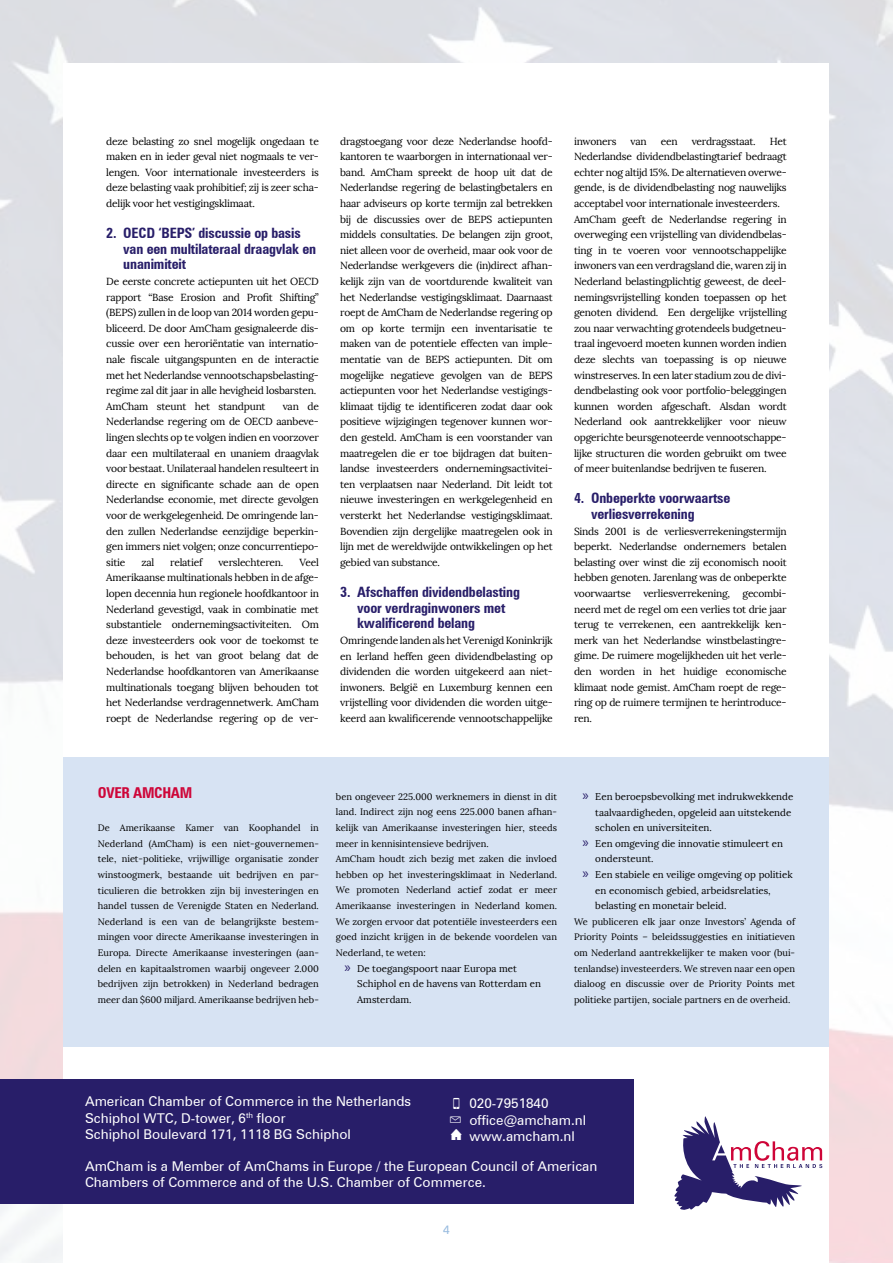
<style>
.page{position:relative;width:893px;height:1263px;background:#fff}
.page>*{position:absolute;margin:0;border:0;box-sizing:border-box;transform-origin:0 0}
.t1{font:700 condensed 15px "Zurich BT";letter-spacing:-.02em;color:#ce0538}
.t2{font:700 condensed 14.25px/15.6px "Zurich BT";letter-spacing:-.01em;color:#281e69}
.t3{font:13.5px/16.2px "Zurich BT";color:#fff}
.t4{font:12px "Zurich BT";color:#98bbdf}
.t5{font:10.2px/15.6px "Lora";letter-spacing:-.02em;color:#000;text-align:justify}
.t6{font:9.75px/15.6px "Lora";color:#000}
.t7{font:9.3px/15.6px "Lora";color:#000;text-align:justify}
.s1{font-family:"Myriad Pro";font-size:15px;color:#281e69}
</style>
<div class="page">
<img style="left:0;top:0;width:893px;height:1263px">
<div style="left:64px;top:64px;width:765px;height:1199px;background:#fff"></div>
<div style="left:0;top:1080px;width:634px;height:124px;background:#281e69"></div>
<div style="left:64px;top:757px;width:765px;height:289px;background:#d7e3f3"></div>
<svg style="left:674px;top:1116px;width:148px;height:94px"></svg>
<p class="t5" style="left:106px;top:133px;width:214px">deze belasting zo snel mogelijk ongedaan te maken en in ieder geval niet nogmaals te ver&shy;lengen. Voor internationale investeerders is deze belasting vaak prohibitief; zij is zeer scha&shy;delijk voor het vestigingsklimaat.</p>
<h2 class="t2" style="left:123px;top:225px;width:194px;text-indent:-17px">2. OECD ‘BEPS’ discussie op basis van een multilateraal draagvlak en unanimiteit</h2>
<p class="t5" style="left:106px;top:274px;width:214px;text-align:left">De eerste concrete actiepunten uit het OECD rapport “Base Erosion and Profit Shifting” (BEPS) zullen in de loop van 2014 worden gepu&shy;bliceerd. De door AmCham gesignaleerde dis&shy;cussie over een heroriëntatie van internatio&shy;nale fiscale uitgangspunten en de interactie met het Nederlandse vennootschapsbelasting&shy;regime zal dit jaar in alle hevigheid losbarsten.<br>AmCham steunt het standpunt</p>
<p class="t5" style="left:106px;top:399px;width:214px;text-indent:176px">van de Nederlandse regering om de OECD aanbeve&shy;lingen slechts op te volgen indien en voorzover daar een multilateraal en unaniem draagvlak voor bestaat. Unilateraal handelen resulteert in directe en significante schade aan de open Nederlandse economie, met directe gevolgen voor de werkgelegenheid. De omringende lan&shy;den zullen Nederlandse eenzijdige beperkin&shy;gen immers niet volgen; onze concurrentiepo&shy;sitie</p>
<p class="t5" style="left:141px;top:555px;width:14px">zal</p>
<p class="t5" style="left:170px;top:555px;width:34px">relatief</p>
<p class="t5" style="left:218px;top:555px;width:67px">verslechteren.</p>
<p class="t5" style="left:106px;top:555px;width:214px;text-indent:193px">Veel Amerikaanse multinationals hebben in de afge&shy;lopen decennia hun regionele hoofdkantoor in Nederland gevestigd, vaak in combinatie met substantiele ondernemingsactiviteiten. Om deze investeerders ook voor de toekomst te behouden, is het van groot belang dat de Nederlandse hoofdkantoren van Amerikaanse multinationals toegang blijven behouden tot het Nederlandse verdragennetwerk. AmCham roept de Nederlandse regering op de ver-</p>
<p class="t5" style="left:340px;top:133px;width:214px">dragstoegang voor deze Nederlandse hoofd&shy;kantoren te waarborgen in internationaal ver&shy;band. AmCham spreekt de hoop uit dat de Nederlandse regering de belastingbetalers en haar adviseurs op korte termijn zal betrekken bij de discussies over de BEPS actiepunten middels consultaties. De belangen zijn groot, niet alleen voor de overheid, maar ook voor de Nederlandse werkgevers die (in)direct afhan&shy;kelijk zijn van de voortdurende kwaliteit van het Nederlandse vestigingsklimaat. Daarnaast roept de AmCham de Nederlandse regering op om op korte termijn een inventarisatie te maken van de potentiele effecten van imple&shy;mentatie van de BEPS actiepunten. Dit om mogelijke negatieve gevolgen van de BEPS actiepunten voor het Nederlandse vestigings&shy;klimaat tijdig te identificeren zodat daar ook positieve wijzigingen tegenover kunnen wor&shy;den gesteld. AmCham is een voorstander van maatregelen die er toe bijdragen dat buiten&shy;landse investeerders ondernemingsactivitei&shy;ten verplaatsen naar Nederland. Dit leidt tot nieuwe investeringen en werkgelegenheid en versterkt het Nederlandse vestigingsklimaat.<br>Bovendien zijn dergelijke maatregelen ook in lijn met de wereldwijde ontwikkelingen op het gebied van substance.</p>
<h2 class="t2" style="left:357px;top:584px;width:164px;text-indent:-17px">3. Afschaffen dividendbelasting voor verdraginwoners met kwalificerend belang</h2>
<p class="t5" style="left:340px;top:633px;width:214px">Omringende landen als het Verenigd Koninkrijk en Ierland heffen geen dividendbelasting op dividenden die worden uitgekeerd aan niet&shy;inwoners. België en Luxemburg kennen een vrijstelling voor dividenden die worden uitge&shy;keerd aan kwalificerende vennootschappelijke</p>
<p class="t5" style="left:574px;top:133px;width:44px">inwoners</p>
<p class="t5" style="left:631px;top:133px;width:18px">van</p>
<p class="t5" style="left:661px;top:133px;width:18px">een</p>
<p class="t5" style="left:692px;top:133px;width:66px">verdragsstaat.</p>
<p class="t5" style="left:574px;top:133px;width:214px;text-align:left;text-indent:196px">Het Nederlandse dividendbelastingtarief bedraagt echter nog altijd 15%. De alternatieven overwe&shy;gende, is de dividendbelasting nog nauwelijks acceptabel voor internationale investeerders.<br>AmCham geeft de Nederlandse regering in overweging een vrijstelling van dividendbelas&shy;ting in te voeren voor vennootschappelijke inwoners van een verdragsland die, waren zij in Nederland belastingplichtig geweest, de deel&shy;nemingsvrijstelling konden toepassen op het genoten dividend. Een dergelijke vrijstelling zou naar verwachting grotendeels budgetneu&shy;traal ingevoerd moeten kunnen worden indien deze slechts van toepassing is op nieuwe winstreserves. In een later stadium zou de divi&shy;dendbelasting ook voor portfolio-beleggingen kunnen worden afgeschaft. Alsdan wordt Nederland ook aantrekkelijker voor nieuw opgerichte beursgenoteerde vennootschappe&shy;lijke structuren die worden gebruikt om twee of meer buitenlandse bedrijven te fuseren.</p>
<h2 class="t2" style="left:591px;top:490px;width:141px;text-indent:-17px">4. Onbeperkte voorwaartse verliesverrekening</h2>
<p class="t5" style="left:574px;top:523px;width:214px">Sinds 2001 is de verliesverrekeningstermijn beperkt. Nederlandse ondernemers betalen belasting over winst die zij economisch nooit hebben genoten. Jarenlang was de onbeperkte voorwaartse verliesverrekening, gecombi&shy;neerd met de regel om een verlies tot drie jaar terug te verrekenen, een aantrekkelijk ken&shy;merk van het Nederlandse winstbelastingre&shy;gime. De ruimere mogelijkheden uit het verle&shy;den worden in het huidige economische klimaat node gemist. AmCham roept de rege&shy;ring op de ruimere termijnen te herintroduce&shy;ren.</p>
<h1 class="t1" style="left:98px;top:784px;width:96px">Over AmCham</h1>
<p class="t7" style="left:98px;top:820px;width:223px">De Amerikaanse Kamer van Koophandel in Nederland (AmCham) is een niet-gouvernemen&shy;tele, niet-politieke, vrijwillige organisatie zonder winstoogmerk, bestaande uit bedrijven en par&shy;ticulieren die betrokken zijn bij investeringen en handel tussen de Verenigde Staten en Nederland.<br>Nederland is een van de belangrijkste bestem&shy;mingen voor directe Amerikaanse investeringen in Europa. Directe Amerikaanse investeringen (aan&shy;delen en kapitaalstromen waarbij ongeveer 2.000 bedrijven zijn betrokken) in Nederland bedragen meer dan $600 miljard. Amerikaanse bedrijven heb-</p>
<p class="t7" style="left:336px;top:789px;width:223px;text-align:left">ben ongeveer 225.000 werknemers in dienst in dit land. Indirect zijn nog eens 225.000 banen afhan&shy;kelijk van Amerikaanse investeringen hier, steeds meer in kennisintensieve bedrijven.<br>AmCham houdt zich bezig met zaken die invloed hebben op het investeringsklimaat in Nederland.<br>We promoten Nederland actief zodat er meer Amerikaanse investeringen in Nederland komen.<br>We zorgen ervoor dat potentiële investeerders een goed inzicht krijgen in de bekende voordelen van Nederland, te weten:</p>
<p class="t6" style="left:357px;top:960px;width:185px;text-indent:-13px"><span class="s1">»</span> De toegangspoort naar Europa met<br>Schiphol en de havens van Rotterdam en<br>Amsterdam.</p>
<p class="t6" style="left:583px;top:789px;width:212px"><span class="s1">»</span> Een beroepsbevolking met indrukwekkende</p>
<p class="t6" style="left:595px;top:804px;width:198px">taalvaardigheden, opgeleid aan uitstekende</p>
<p class="t6" style="left:595px;top:820px;width:118px">scholen en universiteiten.</p>
<p class="t6" style="left:583px;top:836px;width:202px"><span class="s1">»</span> Een omgeving die innovatie stimuleert en</p>
<p class="t6" style="left:595px;top:851px;width:60px">ondersteunt.</p>
<p class="t6" style="left:583px;top:867px;width:211px"><span class="s1">»</span> Een stabiele en veilige omgeving op politiek</p>
<p class="t6" style="left:595px;top:882px;width:177px">en economisch gebied, arbeidsrelaties,</p>
<p class="t6" style="left:595px;top:898px;width:133px">belasting en monetair beleid.</p>
<p class="t7" style="left:574px;top:914px;width:223px">We publiceren elk jaar onze Investors’ Agenda of Priority Points – beleidssuggesties en initiatieven om Nederland aantrekkelijker te maken voor (bui&shy;tenlandse) investeerders. We streven naar een open dialoog en discussie over de Priority Points met politieke partijen, sociale partners en de overheid.</p>
<h3 class="t3" style="left:85px;top:1093px;width:328px">American Chamber of Commerce in the Netherlands<br>Schiphol WTC, D-tower, 6<sup>th</sup> floor<br>Schiphol Boulevard 171, 1118 BG Schiphol</h3>
<h3 class="t3" style="left:85px;top:1158px;width:514px">AmCham is a Member of AmChams in Europe / the European Council of American<br>Chambers of Commerce and of the U.S. Chamber of Commerce.</h3>
<h3 class="t3" style="left:469px;top:1095px;width:118px">020-7951840 office@amcham.nl www.amcham.nl</h3>
<p class="t4" style="left:443px;top:1222px;width:8px">4</p>
</div>
